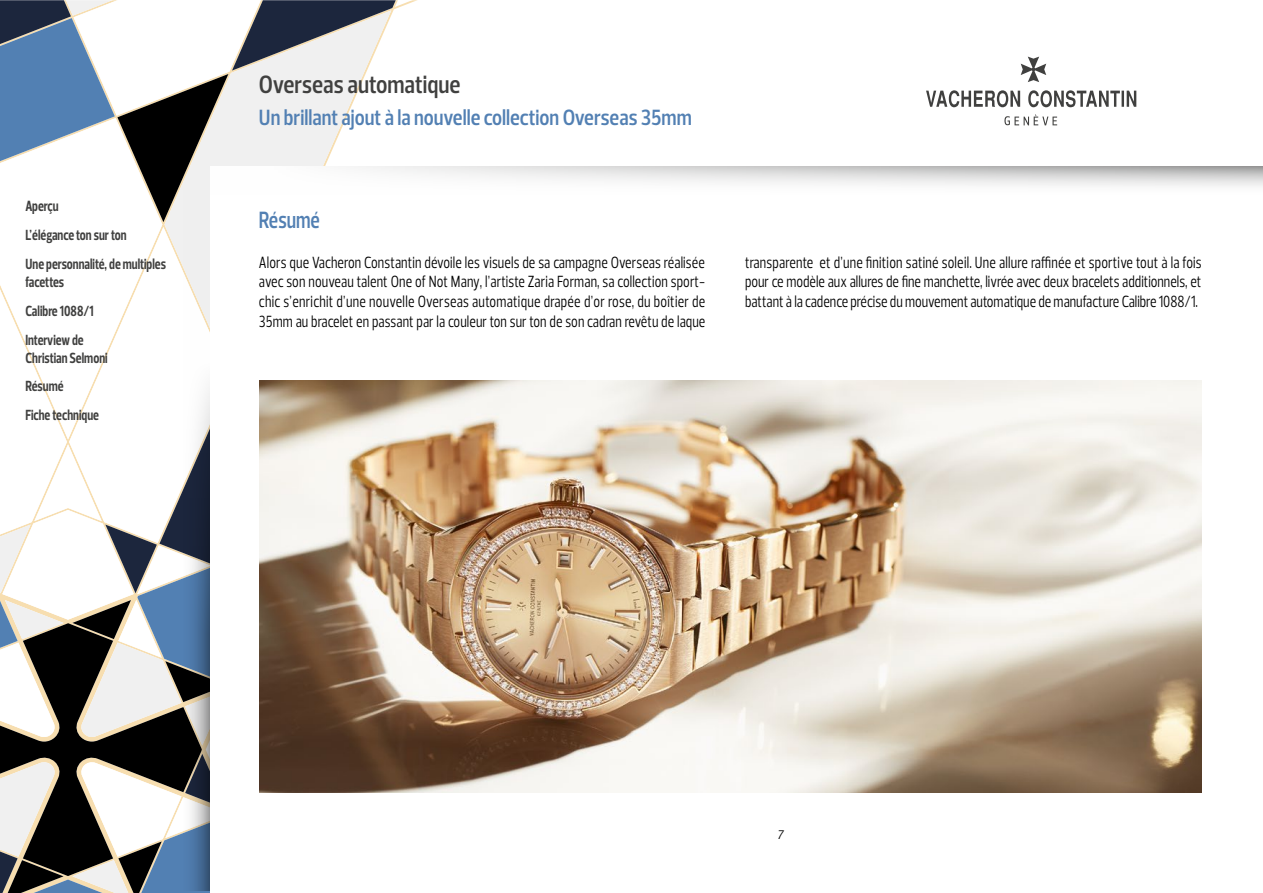
<style>
.page{position:relative;width:1263px;height:893px;background:#fff}
.page>*{position:absolute;margin:0;border:0;box-sizing:border-box;transform-origin:0 0}
.t1{font:600 25.5px "Prelo Condensed";color:#40403f}
.t2{font:600 24px "Prelo Condensed";color:#5280b3;scale:.9 1}
.t3{font:600 22.5px "Prelo Condensed";color:#5280b3}
.t4{font:16.5px/19.8px "Prelo Condensed";color:#000;text-align:justify;scale:.9 1}
.t5{font:700 15px/28.8px "Prelo Condensed";color:#40403f;scale:.9 1}
.t6{font:italic 12.75px "Prelo";color:#000}
</style>
<div class="page">
<svg style="left:0;top:745px;width:163px;height:9px"></svg>
<svg style="left:0;top:754px;width:210px;height:139px"></svg>
<svg style="left:0;top:289px;width:163px;height:456px"></svg>
<svg style="left:0;top:0;width:396px;height:222px"></svg>
<svg style="left:926px;top:57px;width:210px;height:68px"></svg>
<svg style="left:163px;top:190px;width:47px;height:701px"></svg>
<div style="left:210px;top:166px;width:1052px;height:727px;background:#fff"></div>
<svg style="left:358px;top:166px;width:904px;height:20px"></svg>
<img style="left:259px;top:381px;width:942px;height:412px">
<p class="t5" style="left:26px;top:192px;width:158px">Aperçu<br>L’élégance ton sur ton<br>Une personnalité, de multiples</p>
<p class="t5" style="left:26px;top:268px;width:77px">facettes<br>Calibre 1088/1<br>Interview de</p>
<p class="t5" style="left:26px;top:343px;width:93px">Christian Selmoni<br>Résumé<br>Fiche technique</p>
<h1 class="t1" style="left:259px;top:69px;width:203px">Overseas automatique</h1>
<h3 class="t3" style="left:259px;top:104px;width:434px">Un brillant ajout à la nouvelle collection Overseas 35mm</h3>
<p class="t2" style="left:259px;top:205px;width:69px">Résumé</p>
<p class="t4" style="left:259px;top:252px;width:498px">Alors que Vacheron Constantin dévoile les visuels de sa campagne Overseas réalisée avec son nouveau talent One of Not Many, l’artiste Zaria Forman, sa collection sport&shy;chic s’enrichit d’une nouvelle Overseas automatique drapée d’or rose, du boîtier de 35mm au bracelet en passant par la couleur ton sur ton de son cadran revêtu de laque</p>
<p class="t4" style="left:745px;top:252px;width:509px">transparente et d’une finition satiné soleil. Une allure raffinée et sportive tout à la fois pour ce modèle aux allures de fine manchette, livrée avec deux bracelets additionnels, et battant à la cadence précise du mouvement automatique de manufacture Calibre 1088/1.</p>
<p class="t6" style="left:777px;top:826px;width:8px">7</p>
</div>
